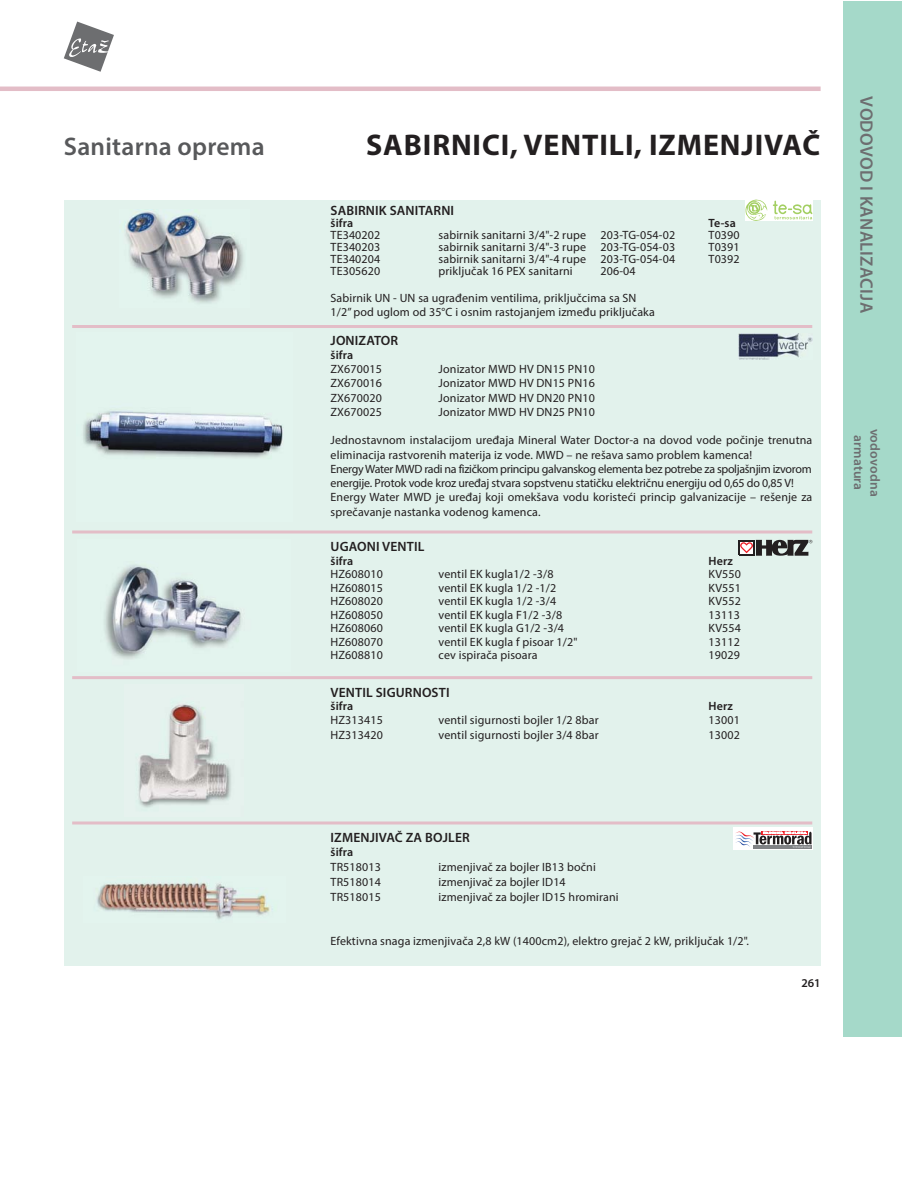
<style>
.page{position:relative;width:918px;height:1188px;background:#fff}
.page>*{position:absolute;margin:0;border:0;box-sizing:border-box;transform-origin:0 0}
.t1{font:700 30px "Myriad Pro";letter-spacing:.03em;color:#231f20}
.t2{font:600 25.5px "Myriad Pro";letter-spacing:.01em;color:#58595b}
.t3{font:600 18px "Myriad Pro";letter-spacing:.015em;color:#6d6e70}
.t4{font:600 13.5px "Myriad Pro";letter-spacing:.01em;color:#231f20}
.t5{font:600 13.5px/16.2px "Myriad Pro";letter-spacing:.015em;color:#6d6e70;text-align:center}
.t6{font:12px/14.2px "Myriad Pro";letter-spacing:.01em;color:#231f20;text-align:right}
.t7{font:600 12px "Myriad Pro";letter-spacing:.01em;color:#231f20}
</style>
<div class="page">
<hr style="left:0;top:87px;width:821px;height:4px;background:#e3bdc7">
<div style="left:843px;top:1px;width:58px;height:1036px;background:#a5d9c9"></div>
<svg style="left:64px;top:22px;width:50px;height:50px"></svg>
<div style="left:64px;top:200px;width:757px;height:765px;background:#e2f2ec"></div>
<hr style="left:72px;top:822px;width:740px;height:3px;background:#e3bdc7">
<hr style="left:72px;top:676px;width:740px;height:3px;background:#e3bdc7">
<hr style="left:72px;top:531px;width:740px;height:3px;background:#e3bdc7">
<hr style="left:72px;top:325px;width:740px;height:3px;background:#e3bdc7">
<img style="left:125px;top:212px;width:119px;height:91px">
<img style="left:97px;top:883px;width:173px;height:36px">
<img style="left:104px;top:565px;width:137px;height:94px">
<img style="left:138px;top:704px;width:93px;height:104px">
<img style="left:83px;top:411px;width:200px;height:47px">
<svg style="left:739px;top:540px;width:73px;height:16px"></svg>
<svg style="left:767px;top:200px;width:45px;height:21px"></svg>
<svg style="left:745px;top:199px;width:22px;height:22px"></svg>
<svg style="left:773px;top:201px;width:40px;height:18px"></svg>
<img style="left:739px;top:334px;width:73px;height:25px">
<svg style="left:733px;top:827px;width:79px;height:23px"></svg>
<svg style="left:762px;top:831px;width:46px;height:1px"></svg>
<svg style="left:735px;top:832px;width:77px;height:16px"></svg>
<h2 class="t2" style="left:64px;top:137px;width:202px">Sanitarna oprema</h2>
<h1 class="t1" style="left:366px;top:127px;width:456px">SABIRNICI, VENTILI, IZMENJIVAČ</h1>
<p class="t4" style="left:331px;top:206px;width:125px">SABIRNIK SANITARNI</p>
<p class="t7" style="left:331px;top:219px;width:24px">šifra</p>
<p class="t7" style="left:709px;top:219px;width:29px">Te-sa</p>
<p class="t6" style="left:331px;top:229px;width:51px">TE340202</p>
<p class="t6" style="left:439px;top:229px;width:238px">sabirnik sanitarni 3/4"-2 rupe 203-TG-054-02</p>
<p class="t6" style="left:709px;top:229px;width:33px">T0390</p>
<p class="t6" style="left:331px;top:241px;width:51px">TE340203</p>
<p class="t6" style="left:439px;top:241px;width:238px">sabirnik sanitarni 3/4"-3 rupe 203-TG-054-03</p>
<p class="t6" style="left:709px;top:241px;width:33px">T0391</p>
<p class="t6" style="left:331px;top:253px;width:51px">TE340204</p>
<p class="t6" style="left:439px;top:253px;width:238px">sabirnik sanitarni 3/4"-4 rupe 203-TG-054-04</p>
<p class="t6" style="left:709px;top:253px;width:33px">T0392</p>
<p class="t6" style="left:331px;top:265px;width:51px">TE305620</p>
<p class="t6" style="left:439px;top:265px;width:136px">priključak 16 PEX sanitarni</p>
<p class="t6" style="left:331px;top:259px;width:307px;line-height:26.4px">206-04<br>Sabirnik UN - UN sa ugrađenim ventilima, priključcima sa SN</p>
<p class="t6" style="left:331px;top:306px;width:326px">1/2” pod uglom od 35°C i osnim rastojanjem između priključaka</p>
<p class="t4" style="left:331px;top:335px;width:69px">JONIZATOR</p>
<p class="t7" style="left:331px;top:350px;width:24px">šifra</p>
<p class="t6" style="left:331px;top:363px;width:53px">ZX670015</p>
<p class="t6" style="left:439px;top:363px;width:158px">Jonizator MWD HV DN15 PN10</p>
<p class="t6" style="left:331px;top:377px;width:53px">ZX670016</p>
<p class="t6" style="left:439px;top:377px;width:158px">Jonizator MWD HV DN15 PN16</p>
<p class="t6" style="left:331px;top:391px;width:53px">ZX670020</p>
<p class="t6" style="left:439px;top:391px;width:158px">Jonizator MWD HV DN20 PN10</p>
<p class="t6" style="left:331px;top:406px;width:53px">ZX670025</p>
<p class="t6" style="left:439px;top:406px;width:158px">Jonizator MWD HV DN25 PN10</p>
<p class="t6" style="left:331px;top:434px;width:483px;text-align:left">Jednostavnom instalacijom uređaja Mineral Water Doctor-a na dovod vode počinje trenutna eliminacija rastvorenih materija iz vode. MWD – ne rešava samo problem kamenca!<br>Energy Water MWD radi na fizičkom principu galvanskog elementa bez potrebe za spoljašnjim izvorom energije. Protok vode kroz uređaj stvara sopstvenu statičku električnu energiju od 0,65 do 0,85 V!<br>Energy Water MWD je uređaj koji omekšava vodu koristeći princip galvanizacije – rešenje za sprečavanje nastanka vodenog kamenca.</p>
<p class="t4" style="left:331px;top:542px;width:95px">UGAONI VENTIL</p>
<p class="t7" style="left:331px;top:556px;width:24px">šifra</p>
<p class="t7" style="left:709px;top:556px;width:26px">Herz</p>
<p class="t6" style="left:331px;top:568px;width:54px">HZ608010</p>
<p class="t6" style="left:439px;top:568px;width:116px">ventil EK kugla1/2 -3/8</p>
<p class="t6" style="left:709px;top:568px;width:34px">KV550</p>
<p class="t6" style="left:331px;top:582px;width:54px">HZ608015</p>
<p class="t6" style="left:439px;top:582px;width:119px">ventil EK kugla 1/2 -1/2</p>
<p class="t6" style="left:709px;top:582px;width:34px">KV551</p>
<p class="t6" style="left:331px;top:595px;width:54px">HZ608020</p>
<p class="t6" style="left:439px;top:595px;width:119px">ventil EK kugla 1/2 -3/4</p>
<p class="t6" style="left:709px;top:595px;width:34px">KV552</p>
<p class="t6" style="left:331px;top:609px;width:54px">HZ608050</p>
<p class="t6" style="left:439px;top:609px;width:125px">ventil EK kugla F1/2 -3/8</p>
<p class="t6" style="left:709px;top:609px;width:33px">13113</p>
<p class="t6" style="left:331px;top:622px;width:54px">HZ608060</p>
<p class="t6" style="left:439px;top:622px;width:127px">ventil EK kugla G1/2 -3/4</p>
<p class="t6" style="left:709px;top:622px;width:34px">KV554</p>
<p class="t6" style="left:331px;top:636px;width:54px">HZ608070</p>
<p class="t6" style="left:439px;top:636px;width:140px">ventil EK kugla f pisoar 1/2"</p>
<p class="t6" style="left:709px;top:636px;width:33px">13112</p>
<p class="t6" style="left:331px;top:649px;width:54px">HZ608810</p>
<p class="t6" style="left:439px;top:649px;width:101px">cev ispirača pisoara</p>
<p class="t6" style="left:709px;top:649px;width:33px">19029</p>
<p class="t4" style="left:331px;top:687px;width:120px">VENTIL SIGURNOSTI</p>
<p class="t7" style="left:331px;top:702px;width:24px">šifra</p>
<p class="t7" style="left:709px;top:702px;width:26px">Herz</p>
<p class="t6" style="left:331px;top:714px;width:54px">HZ313415</p>
<p class="t6" style="left:439px;top:714px;width:162px">ventil sigurnosti bojler 1/2 8bar</p>
<p class="t6" style="left:709px;top:714px;width:33px">13001</p>
<p class="t6" style="left:331px;top:729px;width:54px">HZ313420</p>
<p class="t6" style="left:439px;top:729px;width:162px">ventil sigurnosti bojler 3/4 8bar</p>
<p class="t6" style="left:709px;top:729px;width:33px">13002</p>
<h3 class="t3" style="left:874px;top:96px;width:218px;rotate:90deg">VODOVOD I KANALIZACIJA</h3>
<p class="t5" style="left:882px;top:429px;width:69px;rotate:90deg">vodovodna armatura</p>
<p class="t4" style="left:331px;top:832px;width:141px">IZMENJIVAČ ZA BOJLER</p>
<p class="t7" style="left:331px;top:847px;width:24px">šifra</p>
<p class="t6" style="left:331px;top:861px;width:52px">TR518013</p>
<p class="t6" style="left:439px;top:861px;width:159px">izmenjivač za bojler IB13 bočni</p>
<p class="t6" style="left:331px;top:876px;width:52px">TR518014</p>
<p class="t6" style="left:439px;top:876px;width:129px">izmenjivač za bojler ID14</p>
<p class="t6" style="left:331px;top:891px;width:52px">TR518015</p>
<p class="t6" style="left:439px;top:891px;width:182px">izmenjivač za bojler ID15 hromirani</p>
<p class="t6" style="left:331px;top:934px;width:420px">Efektivna snaga izmenjivača 2,8 kW (1400cm2), elektro grejač 2 kW, priključak 1/2".</p>
<p class="t7" style="left:801px;top:978px;width:21px">261</p>
</div>
